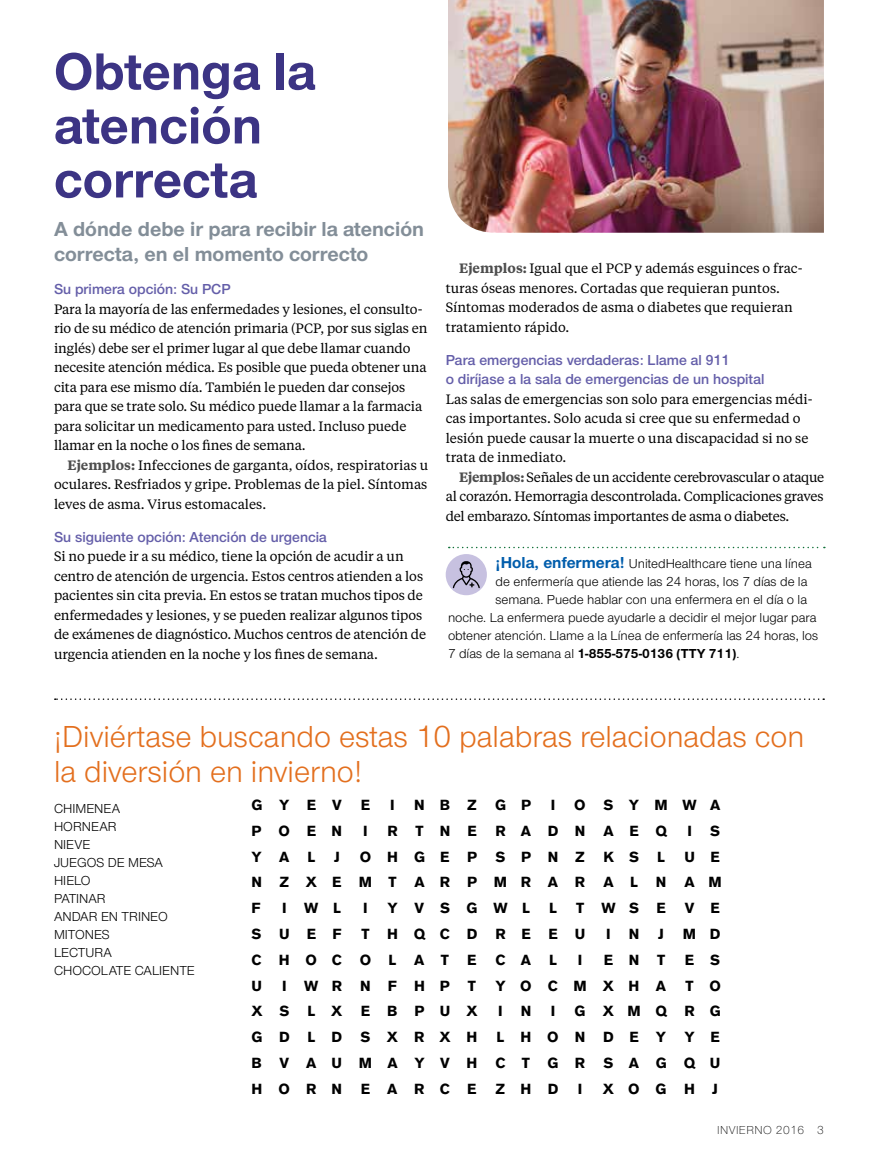
<style>
.page{position:relative;width:878px;height:1161px;background:#fff}
.page>*{position:absolute;margin:0;border:0;box-sizing:border-box;transform-origin:0 0}
.t1{font:700 54px/54px "UHC Sans";color:#3c3484}
.t2{font:31.5px/34.5px "UHC Sans";color:#e36f1e}
.t3{font:700 21px/25.2px "UHC Sans";color:#838e98}
.t4{font:600 15px/19.5px "UHC Sans";color:#645ea9}
.t5{font:700 14.55px "Akzidenz Grotesk BE";letter-spacing:1.135em;color:#000}
.t6{font:700 14.55px "Akzidenz Grotesk BE";letter-spacing:1.16em;color:#000}
.t7{font:700 14.55px "Akzidenz Grotesk BE";letter-spacing:1.195em;color:#000}
.t8{font:700 14.55px "Akzidenz Grotesk BE";letter-spacing:1.185em;color:#000}
.t9{font:700 14.55px "Akzidenz Grotesk BE";letter-spacing:1.085em;color:#000}
.t10{font:13.5px/19.5px "UHC Serif Text";letter-spacing:-.01em;color:#000}
.t11{font:13.5px/18px "UHC Sans";color:#000}
.t12{font:700 13.5px "UHC Sans";color:#000}
.t13{font:300 12px "UHC Sans";letter-spacing:.04em;color:#000}
.s1{font-weight:600;color:#4d4d4d}
.s2{font-weight:700;font-size:16.5px;color:#005dac}
.s3{font-weight:400}
</style>
<div class="page">
<svg style="left:55px;top:698px;width:769px;height:2px"></svg>
<svg style="left:448px;top:547px;width:376px;height:1px"></svg>
<div style="left:445px;top:554px;width:42px;height:41px;background:#c7c1e0;border-radius:50%"></div>
<svg style="left:452px;top:561px;width:28px;height:27px"></svg>
<img style="left:448px;top:0;width:375px;height:233px">
<h1 class="t1" style="left:54px;top:43px;width:263px">Obtenga la atención correcta</h1>
<h3 class="t3" style="left:54px;top:216px;width:371px">A dónde debe ir para recibir la atención correcta, en el momento correcto</h3>
<p class="t4" style="left:54px;top:279px;width:178px">Su primera opción: Su PCP</p>
<p class="t10" style="left:54px;top:299px;width:375px">Para la mayoría de las enfermedades y lesiones, el consulto&shy;rio de su médico de atención primaria (PCP, por sus siglas en inglés) debe ser el primer lugar al que debe llamar cuando necesite atención médica. Es posible que pueda obtener una cita para ese mismo día. También le pueden dar consejos para que se trate solo. Su médico puede llamar a la farmacia para solicitar un medicamento para usted. Incluso puede llamar en la noche o los fines de semana.</p>
<p class="t10" style="left:54px;top:455px;width:376px;text-align:justify;text-indent:14px"><span class="s1">Ejemplos:</span> Infecciones de garganta, oídos, respiratorias u oculares. Resfriados y gripe. Problemas de la piel. Síntomas leves de asma. Virus estomacales.</p>
<p class="t4" style="left:54px;top:527px;width:274px">Su siguiente opción: Atención de urgencia</p>
<p class="t10" style="left:54px;top:546px;width:373px">Si no puede ir a su médico, tiene la opción de acudir a un centro de atención de urgencia. Estos centros atienden a los pacientes sin cita previa. En estos se tratan muchos tipos de enfermedades y lesiones, y se pueden realizar algunos tipos de exámenes de diagnóstico. Muchos centros de atención de urgencia atienden en la noche y los fines de semana.</p>
<p class="t11" style="left:495px;top:554px;width:318px"><span class="s2">¡Hola, enfermera!</span> UnitedHealthcare tiene una línea</p>
<p class="t10" style="left:446px;top:258px;width:358px;text-indent:14px"><span class="s1">Ejemplos:</span> Igual que el PCP y además esguinces o frac&shy;turas óseas menores. Cortadas que requieran puntos.<br>Síntomas moderados de asma o diabetes que requieran tratamiento rápido.</p>
<p class="t4" style="left:446px;top:349px;width:320px">Para emergencias verdaderas: Llame al 911<br>o diríjase a la sala de emergencias de un hospital</p>
<p class="t10" style="left:446px;top:389px;width:368px">Las salas de emergencias son solo para emergencias médi&shy;cas importantes. Solo acuda si cree que su enfermedad o lesión puede causar la muerte o una discapacidad si no se trata de inmediato.</p>
<p class="t10" style="left:446px;top:466px;width:380px;text-align:justify;text-indent:14px"><span class="s1">Ejemplos:</span> Señales de un accidente cerebrovascular o ataque al corazón. Hemorragia descontrolada. Complicaciones graves del embarazo. Síntomas importantes de asma o diabetes.</p>
<p class="t11" style="left:495px;top:572px;width:313px">de enfermería que atiende las 24 horas, los 7 días de la</p>
<p class="t11" style="left:495px;top:590px;width:313px">semana. Puede hablar con una enfermera en el día o la</p>
<p class="t11" style="left:448px;top:608px;width:370px">noche. La enfermera puede ayudarle a decidir el mejor lugar para</p>
<p class="t11" style="left:448px;top:626px;width:372px">obtener atención. Llame a la Línea de enfermería las 24 horas, los</p>
<p class="t12" style="left:448px;top:644px;width:293px"><span class="s3">7 días de la semana al</span> 1-855-575-0136 (TTY 711)<span class="s3">.</span></p>
<h2 class="t2" style="left:54px;top:719px;width:751px">¡Diviértase buscando estas 10 palabras relacionadas con la diversión en invierno!</h2>
<p class="t11" style="left:54px;top:799px;width:142px">CHIMENEA<br>HORNEAR<br>NIEVE<br>JUEGOS DE MESA<br>HIELO<br>PATINAR<br>ANDAR EN TRINEO<br>MITONES<br>LECTURA<br>CHOCOLATE CALIENTE</p>
<p class="t5" style="left:251px;top:797px;width:92px">GYEV</p>
<p class="t5" style="left:361px;top:797px;width:11px">E</p>
<p class="t5" style="left:390px;top:797px;width:6px">I</p>
<p class="t5" style="left:414px;top:797px;width:64px">NBZ</p>
<p class="t5" style="left:495px;top:797px;width:37px">G P</p>
<p class="t5" style="left:550px;top:797px;width:6px">I</p>
<p class="t5" style="left:574px;top:797px;width:147px">O SYMWA</p>
<p class="t5" style="left:251px;top:822px;width:92px">POEN</p>
<p class="t5" style="left:363px;top:822px;width:6px">I</p>
<p class="t5" style="left:387px;top:822px;width:91px">RTNE</p>
<p class="t5" style="left:495px;top:822px;width:173px">RADNAEQ</p>
<p class="t5" style="left:687px;top:822px;width:6px">I</p>
<p class="t5" style="left:710px;top:822px;width:11px">S</p>
<p class="t5" style="left:251px;top:848px;width:65px">YAL</p>
<p class="t5" style="left:334px;top:848px;width:7px">J</p>
<p class="t5" style="left:360px;top:848px;width:119px">OHGEP</p>
<p class="t5" style="left:495px;top:848px;width:91px">SPNZ</p>
<p class="t5" style="left:603px;top:848px;width:63px">KSL</p>
<p class="t5" style="left:684px;top:848px;width:37px">U E</p>
<p class="t6" style="left:251px;top:874px;width:335px">NZXEMTARPMRAR</p>
<p class="t5" style="left:603px;top:874px;width:120px">ALNAM</p>
<p class="t5" style="left:251px;top:900px;width:11px">F</p>
<p class="t5" style="left:282px;top:900px;width:60px">IWL</p>
<p class="t5" style="left:363px;top:900px;width:6px">I</p>
<p class="t5" style="left:387px;top:900px;width:144px">YVSGWL</p>
<p class="t5" style="left:549px;top:900px;width:9px">L</p>
<p class="t5" style="left:576px;top:900px;width:91px">TWSE</p>
<p class="t5" style="left:684px;top:900px;width:37px">V E</p>
<p class="t5" style="left:251px;top:925px;width:92px">SUEF</p>
<p class="t6" style="left:361px;top:925px;width:225px">THQCDREEU</p>
<p class="t5" style="left:606px;top:925px;width:35px">I N</p>
<p class="t5" style="left:658px;top:925px;width:7px">J</p>
<p class="t5" style="left:683px;top:925px;width:39px">M D</p>
<p class="t7" style="left:251px;top:951px;width:199px">CHOCOLAT</p>
<p class="t5" style="left:467px;top:951px;width:11px">E</p>
<p class="t5" style="left:495px;top:951px;width:63px">CAL</p>
<p class="t5" style="left:577px;top:951px;width:6px">I</p>
<p class="t5" style="left:604px;top:951px;width:63px">ENT</p>
<p class="t5" style="left:685px;top:951px;width:37px">E S</p>
<p class="t5" style="left:251px;top:977px;width:12px">U</p>
<p class="t8" style="left:282px;top:977px;width:195px">IWRNFHPT</p>
<p class="t9" style="left:495px;top:977px;width:172px">YOCMXHA</p>
<p class="t5" style="left:685px;top:977px;width:37px">T O</p>
<p class="t5" style="left:251px;top:1003px;width:93px">XSLX</p>
<p class="t5" style="left:361px;top:1003px;width:118px">EBPUX</p>
<p class="t5" style="left:498px;top:1003px;width:35px">I N</p>
<p class="t5" style="left:550px;top:1003px;width:6px">I</p>
<p class="t5" style="left:574px;top:1003px;width:147px">G XMQ RG</p>
<p class="t5" style="left:251px;top:1029px;width:92px">GDLD</p>
<p class="t5" style="left:360px;top:1029px;width:118px">SXRXH</p>
<p class="t5" style="left:496px;top:1029px;width:171px">LHON DEY</p>
<p class="t5" style="left:684px;top:1029px;width:37px">Y E</p>
<p class="t5" style="left:251px;top:1054px;width:335px">BVAUMAYVHCTGR</p>
<p class="t5" style="left:603px;top:1054px;width:118px">SAGQU</p>
<p class="t5" style="left:251px;top:1080px;width:92px">HORN</p>
<p class="t5" style="left:361px;top:1080px;width:117px">EARCE</p>
<p class="t5" style="left:496px;top:1080px;width:64px">ZHD</p>
<p class="t5" style="left:577px;top:1080px;width:6px">I</p>
<p class="t5" style="left:603px;top:1080px;width:116px">XOGHJ</p>
<p class="t13" style="left:717px;top:1122px;width:108px">INVIERNO 2016 3</p>
</div>
